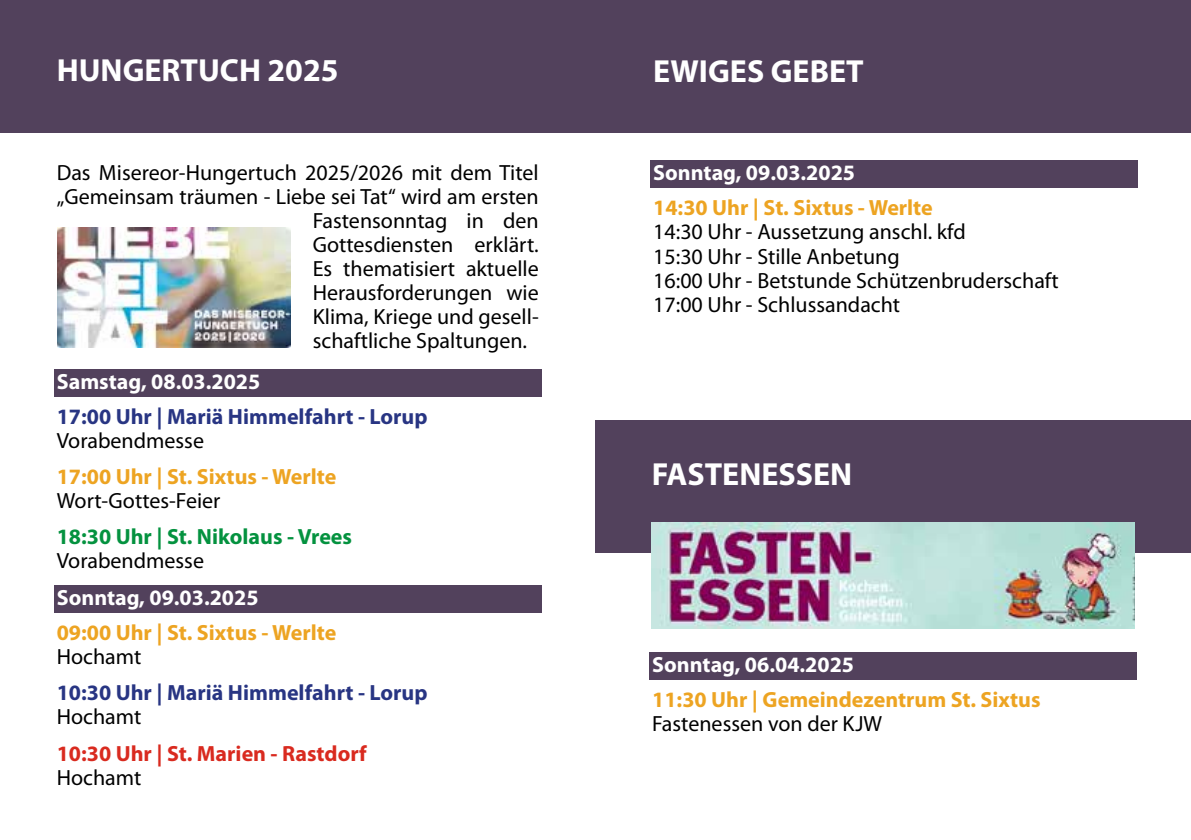
<style>
.page{position:relative;width:1191px;height:840px;background:#fff}
.page>*{position:absolute;margin:0;border:0;box-sizing:border-box;transform-origin:0 0}
.t1{font:700 32px "Myriad Pro";color:#fff}
.t2{font:22px/24px "Myriad Pro";color:#000}
.t3{font:700 22px "Myriad Pro";color:#eda422}
.t4{font:700 22px "Myriad Pro";color:#fff}
.t5{font:700 22px "Myriad Pro";color:#283583}
.t6{font:700 22px "Myriad Pro";color:#d92a1f}
.t7{font:700 22px "Myriad Pro";color:#04923f}
</style>
<div class="page">
<div style="left:595px;top:0;width:596px;height:133px;background:#52415c"></div>
<div style="left:0;top:0;width:595px;height:133px;background:#52415c"></div>
<div style="left:54px;top:585px;width:487px;height:28px;background:#52415c"></div>
<div style="left:595px;top:420px;width:596px;height:132px;background:#52415c"></div>
<div style="left:650px;top:160px;width:488px;height:28px;background:#52415c"></div>
<div style="left:649px;top:652px;width:488px;height:27px;background:#52415c"></div>
<div style="left:54px;top:369px;width:487px;height:27px;background:#52415c"></div>
<img style="left:57px;top:228px;width:233px;height:120px">
<img style="left:651px;top:522px;width:483px;height:106px">
<h1 class="t1" style="left:57px;top:49px;width:283px">HUNGERTUCH 2025</h1>
<p class="t2" style="left:57px;top:160px;width:483px">Das Misereor-Hungertuch 2025/2026 mit dem Titel</p>
<p class="t2" style="left:57px;top:184px;width:483px">„Gemeinsam träumen - Liebe sei Tat“ wird am ersten</p>
<p class="t2" style="left:313px;top:208px;width:227px">Fastensonntag in den</p>
<p class="t2" style="left:313px;top:232px;width:227px">Gottesdiensten erklärt.</p>
<p class="t2" style="left:313px;top:256px;width:227px">Es thematisiert aktuelle</p>
<p class="t2" style="left:313px;top:280px;width:227px">Herausforderungen wie</p>
<p class="t2" style="left:313px;top:304px;width:227px">Klima, Kriege und gesell-</p>
<p class="t2" style="left:313px;top:328px;width:216px">schaftliche Spaltungen.</p>
<p class="t4" style="left:57px;top:366px;width:205px">Samstag, 08.03.2025</p>
<p class="t5" style="left:57px;top:402px;width:372px">17:00 Uhr | Mariä Himmelfahrt - Lorup</p>
<p class="t2" style="left:57px;top:428px;width:149px">Vorabendmesse</p>
<p class="t3" style="left:57px;top:462px;width:281px">17:00 Uhr | St. Sixtus - Werlte</p>
<p class="t2" style="left:57px;top:488px;width:165px">Wort-Gottes-Feier</p>
<p class="t7" style="left:57px;top:522px;width:297px">18:30 Uhr | St. Nikolaus - Vrees</p>
<p class="t2" style="left:57px;top:548px;width:149px">Vorabendmesse</p>
<p class="t4" style="left:57px;top:582px;width:203px">Sonntag, 09.03.2025</p>
<p class="t3" style="left:57px;top:618px;width:281px">09:00 Uhr | St. Sixtus - Werlte</p>
<p class="t2" style="left:57px;top:644px;width:86px">Hochamt</p>
<p class="t5" style="left:57px;top:678px;width:372px">10:30 Uhr | Mariä Himmelfahrt - Lorup</p>
<p class="t2" style="left:57px;top:704px;width:86px">Hochamt</p>
<p class="t6" style="left:57px;top:738px;width:311px">10:30 Uhr | St. Marien - Rastdorf</p>
<p class="t2" style="left:57px;top:764px;width:86px">Hochamt</p>
<h1 class="t1" style="left:653px;top:50px;width:212px">EWIGES GEBET</h1>
<p class="t4" style="left:653px;top:158px;width:203px">Sonntag, 09.03.2025</p>
<p class="t3" style="left:653px;top:193px;width:281px">14:30 Uhr | St. Sixtus - Werlte</p>
<p class="t2" style="left:653px;top:219px;width:407px">14:30 Uhr - Aussetzung anschl. kfd<br>15:30 Uhr - Stille Anbetung<br>16:00 Uhr - Betstunde Schützenbruderschaft 17:00 Uhr - Schlussandacht</p>
<h1 class="t1" style="left:651px;top:453px;width:202px">FASTENESSEN</h1>
<p class="t4" style="left:652px;top:649px;width:203px">Sonntag, 06.04.2025</p>
<p class="t3" style="left:652px;top:685px;width:390px">11:30 Uhr | Gemeindezentrum St. Sixtus</p>
<p class="t2" style="left:652px;top:711px;width:231px">Fastenessen von der KJW</p>
</div>
